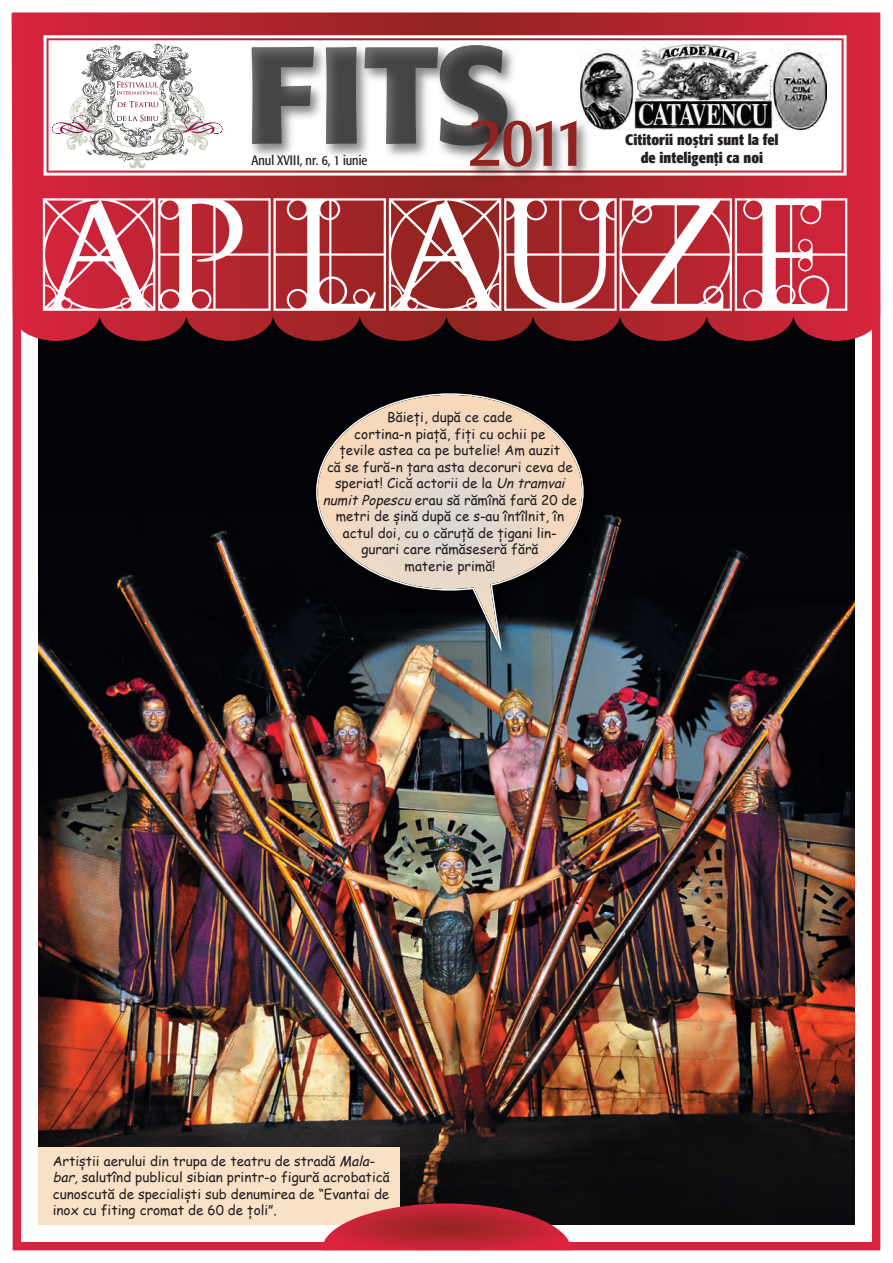
<style>
.page{position:relative;width:893px;height:1263px;background:#fff}
.page>*{position:absolute;margin:0;border:0;box-sizing:border-box;transform-origin:0 0}
.t1{font:700 136.5px "Formata";color:rgb(35 31 32/.65)}
.t2{font:112.5px "Walrod Initials";color:#fff}
.t3{font:500 61.5px "Salzburg";color:#90231f}
.t4{font:700 condensed 15px/18px "Formata";color:#231f20;text-align:center}
.t5{font:13.5px/16.5px "Comic Sans MS";color:#231f20;text-align:center}
.t6{font:condensed 13.5px "Formata";color:#231f20}
.s1{color:rgb(35 31 32/.7)}
.s2{font-style:italic}
</style>
<div class="page">
<div style="left:13px;top:13px;width:867px;height:1237px;border:8px solid #da243f"></div>
<img style="left:38px;top:341px;width:817px;height:884px">
<svg style="left:12px;top:13px;width:868px;height:328px;background:#b32531"></svg>
<div style="left:50px;top:41px;width:790px;height:129px;background:#fff"></div>
<div style="left:44px;top:35px;width:802px;height:141px;border:3px solid #fff"></div>
<img style="left:186px;top:20px;width:408px;height:196px">
<img style="left:305px;top:386px;width:302px;height:286px">
<svg style="left:316px;top:393px;width:268px;height:259px;background:#958c82"></svg>
<div style="left:50px;top:42px;width:174px;height:128px;background:#fff"></div>
<svg style="left:52px;top:44px;width:170px;height:124px"></svg>
<div style="left:577px;top:43px;width:253px;height:88px;background:#fff"></div>
<img style="left:580px;top:44px;width:246px;height:86px">
<div style="left:38px;top:1147px;width:362px;height:78px;background:#f8e1c6"></div>
<svg style="left:322px;top:1203px;width:249px;height:47px;background:#b23842"></svg>
<img style="left:458px;top:105px;width:194px;height:99px">
<h1 class="t1" style="left:245px;top:36px;width:269px">FIT<span class="s1">S</span></h1>
<p class="t6" style="left:251px;top:154px;width:118px">Anul XVIII, nr. 6, 1 iunie</p>
<h3 class="t3" style="left:469px;top:109px;width:121px">2011</h3>
<p class="t4" style="left:625px;top:132px;width:155px">Cititorii noştri sunt la fel de inteligenţi ca noi</p>
<h2 class="t2" style="left:43px;top:206px;width:809px">APLAUZE</h2>
<p class="t5" style="left:323px;top:409px;width:256px">Băieți, după ce cade<br>cortina-n piață, fiți cu ochii pe<br>țevile astea ca pe butelie! Am auzit<br>că se fură-n țara asta decoruri ceva de speriat! Cică actorii de la <span class="s2">Un tramvai numit Popescu</span>erau să rămînă fară 20 de metri de șină după ce s-au întîlnit, în actul doi, cu o căruță de țigani lin&shy;gurari care rămăseseră fără<br>materie primă!</p>
<p class="t5" style="left:53px;top:1152px;width:338px;text-align:left">Artiștii aerului din trupa de teatru de stradă <span class="s2">Mala&shy;bar,</span>salutînd publicul sibian printr-o figură acrobatică cunoscută de specialiști sub denumirea de “Evantai de inox cu fiting cromat de 60 de țoli”.</p>
</div>
